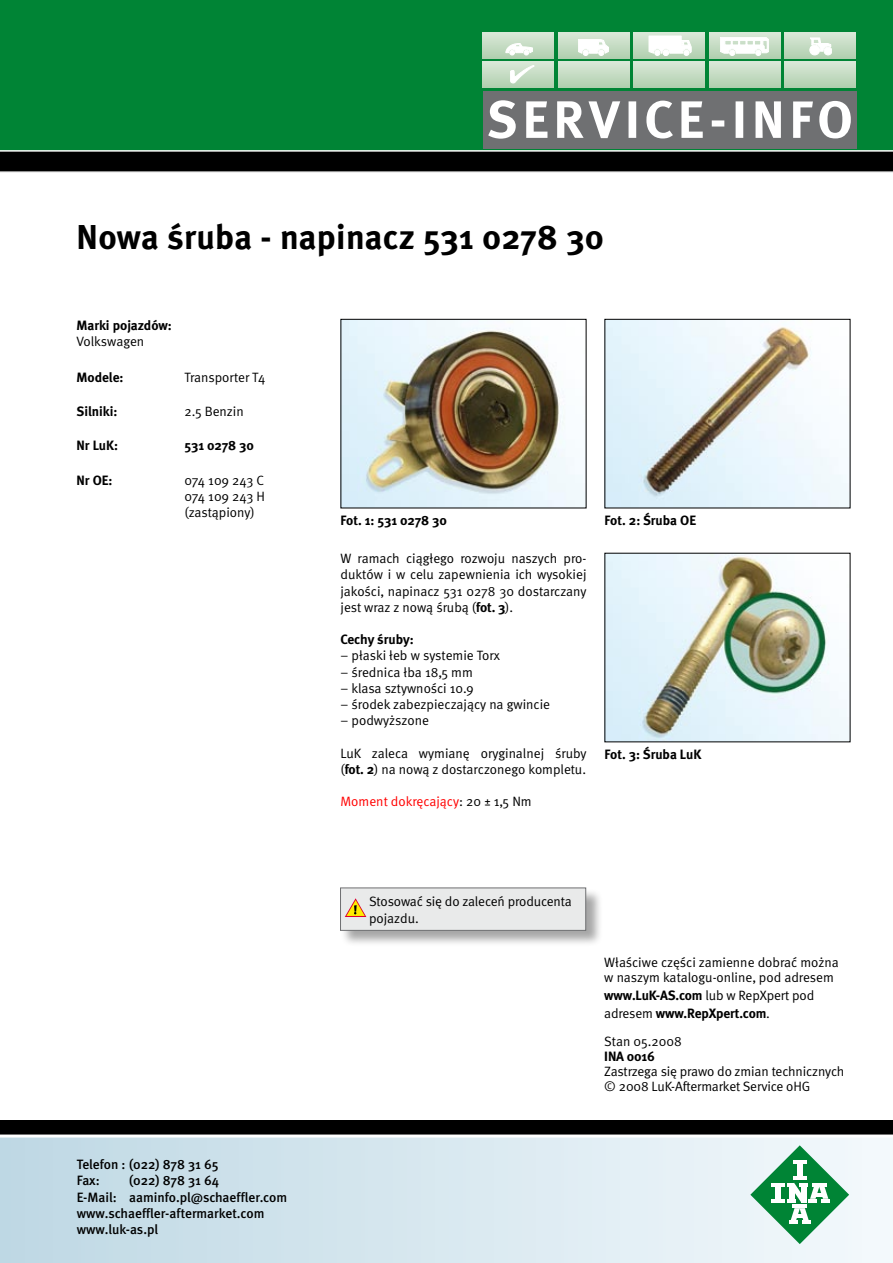
<style>
.page{position:relative;width:893px;height:1263px;background:#fff}
.page>*{position:absolute;margin:0;border:0;box-sizing:border-box;transform-origin:0 0}
.t1{font:34.5px "Meta Bold CE";letter-spacing:.01em;color:#000}
.t2{font:13.5px/16.2px "Meta Normal CE";letter-spacing:-.005em;color:#000}
.t3{font:13.5px "Meta Bold CE";letter-spacing:-.005em;color:#000}
.t4{font:13.5px/16.2px "Meta Medium CE";color:#000}
.t5{font:13.5px "Meta Normal CE";color:#f00}
.s1{font-family:"Meta Bold CE"}
.s2{color:#000}
.s3{font-family:"Meta Normal CE"}
</style>
<div class="page">
<img style="left:606px;top:321px;width:242px;height:185px">
<img style="left:606px;top:555px;width:242px;height:185px">
<img style="left:342px;top:321px;width:242px;height:185px">
<div style="left:0;top:0;width:893px;height:164px;background:#008435"></div>
<svg style="left:0;top:150px;width:893px;height:23px;background:#212221"></svg>
<div style="left:483px;top:91px;width:373px;height:57px;background:#6f7072"></div>
<svg style="left:488px;top:100px;width:363px;height:39px"></svg>
<svg style="left:785px;top:62px;width:71px;height:25px;background:#c5dcc3"></svg>
<svg style="left:785px;top:33px;width:71px;height:25px"></svg>
<svg style="left:483px;top:62px;width:70px;height:25px"></svg>
<svg style="left:483px;top:33px;width:70px;height:25px"></svg>
<svg style="left:558px;top:62px;width:71px;height:25px;background:#c5dcc3"></svg>
<svg style="left:558px;top:33px;width:71px;height:25px"></svg>
<svg style="left:634px;top:62px;width:71px;height:25px;background:#c5dcc3"></svg>
<svg style="left:634px;top:33px;width:71px;height:25px"></svg>
<svg style="left:709px;top:62px;width:71px;height:25px;background:#c5dcc3"></svg>
<svg style="left:709px;top:33px;width:71px;height:25px"></svg>
<svg style="left:578px;top:39px;width:30px;height:17px"></svg>
<svg style="left:649px;top:36px;width:42px;height:19px"></svg>
<svg style="left:720px;top:37px;width:49px;height:19px"></svg>
<svg style="left:506px;top:43px;width:27px;height:12px"></svg>
<svg style="left:510px;top:65px;width:24px;height:18px"></svg>
<div style="left:810px;top:45px;width:10px;height:10px;background:#fff;border-radius:50%"></div>
<div style="left:810px;top:45px;width:10px;height:10px;border:1px solid #fff;border-radius:50%"></div>
<svg style="left:810px;top:38px;width:21px;height:13px"></svg>
<div style="left:824px;top:47px;width:8px;height:8px;background:#fff;border-radius:50%"></div>
<div style="left:824px;top:47px;width:8px;height:8px;border:1px solid #fff;border-radius:50%"></div>
<div style="left:0;top:1129px;width:893px;height:134px;background:linear-gradient(to right,#bfd8e4,#f4f9fc)"></div>
<svg style="left:0;top:1120px;width:893px;height:17px;background:#242424"></svg>
<svg style="left:750px;top:1145px;width:99px;height:99px"></svg>
<div style="left:340px;top:888px;width:269px;height:66px;background:#000;opacity:.35"></div>
<div style="left:340px;top:887px;width:246px;height:44px;background:#e9eaea;border:1px solid #6f7072"></div>
<svg style="left:345px;top:898px;width:21px;height:19px"></svg>
<h1 class="t1" style="left:77px;top:215px;width:529px">Nowa śruba - napinacz 531 0278 30</h1>
<p class="t3" style="left:77px;top:317px;width:97px">Marki pojazdów:</p>
<p class="t2" style="left:77px;top:333px;width:69px">Volkswagen</p>
<p class="t3" style="left:77px;top:369px;width:48px">Modele:</p>
<p class="t2" style="left:185px;top:369px;width:82px">Transporter T4</p>
<p class="t3" style="left:77px;top:403px;width:42px">Silniki:</p>
<p class="t2" style="left:185px;top:404px;width:61px">2.5 Benzin</p>
<p class="t3" style="left:77px;top:437px;width:43px">Nr LuK:</p>
<p class="t3" style="left:185px;top:437px;width:71px">531 0278 30</p>
<p class="t3" style="left:77px;top:471px;width:37px">Nr OE:</p>
<p class="t2" style="left:185px;top:472px;width:82px;text-align:justify">074 109 243 C 074 109 243 H (zastąpiony)</p>
<p class="t4" style="left:77px;top:1156px;width:144px">Telefon : (022) 878 31 65<br>Fax:</p>
<p class="t4" style="left:77px;top:1173px;width:212px;text-indent:53px">(022) 878 31 64<br>E-Mail: aaminfo.pl@schaeffler.com www.schaeffler-aftermarket.com www.luk-as.pl</p>
<p class="t3" style="left:340px;top:512px;width:108px">Fot. 1: 531 0278 30</p>
<p class="t3" style="left:604px;top:512px;width:93px">Fot. 2: Śruba OE</p>
<p class="t2" style="left:340px;top:551px;width:248px;text-align:justify">W ramach ciągłego rozwoju naszych pro&shy;duktów i w celu zapewnienia ich wysokiej jakości, napinacz 531 0278 30 dostarczany jest wraz z nową śrubą (<span class="s1">fot. 3</span>).</p>
<p class="t3" style="left:341px;top:631px;width:75px">Cechy śruby:</p>
<p class="t2" style="left:341px;top:648px;width:161px">– płaski łeb w systemie Torx</p>
<p class="t2" style="left:341px;top:664px;width:134px">– średnica łba 18,5 mm</p>
<p class="t2" style="left:341px;top:680px;width:135px">– klasa sztywności 10.9</p>
<p class="t2" style="left:341px;top:696px;width:211px">– środek zabezpieczający na gwincie</p>
<p class="t2" style="left:341px;top:713px;width:90px">– podwyższone</p>
<p class="t2" style="left:341px;top:745px;width:248px">LuK zaleca wymianę oryginalnej śruby (<span class="s1">fot. 2</span>) na nową z dostarczonego kompletu.</p>
<p class="t5" style="left:341px;top:793px;width:193px">Moment dokręcający<span class="s2">: 20 ± 1,5 Nm</span></p>
<p class="t3" style="left:604px;top:746px;width:98px">Fot. 3: Śruba LuK</p>
<p class="t2" style="left:369px;top:894px;width:204px">Stosować się do zaleceń producenta pojazdu.</p>
<p class="t2" style="left:604px;top:955px;width:236px;line-height:15px">Właściwe części zamienne dobrać można w naszym katalogu-online, pod adresem</p>
<p class="t2" style="left:604px;top:988px;width:211px"><span class="s1">www.LuK-AS.com</span> lub w RepXpert pod</p>
<p class="t3" style="left:604px;top:1005px;width:167px"><span class="s3">adresem</span> www.RepXpert.com<span class="s3">.</span></p>
<p class="t2" style="left:604px;top:1034px;width:79px">Stan 05.2008</p>
<p class="t3" style="left:604px;top:1048px;width:52px">INA 0016</p>
<p class="t2" style="left:604px;top:1064px;width:242px;line-height:15px">Zastrzega się prawo do zmian technicznych © 2008 LuK-Aftermarket Service oHG</p>
</div>
